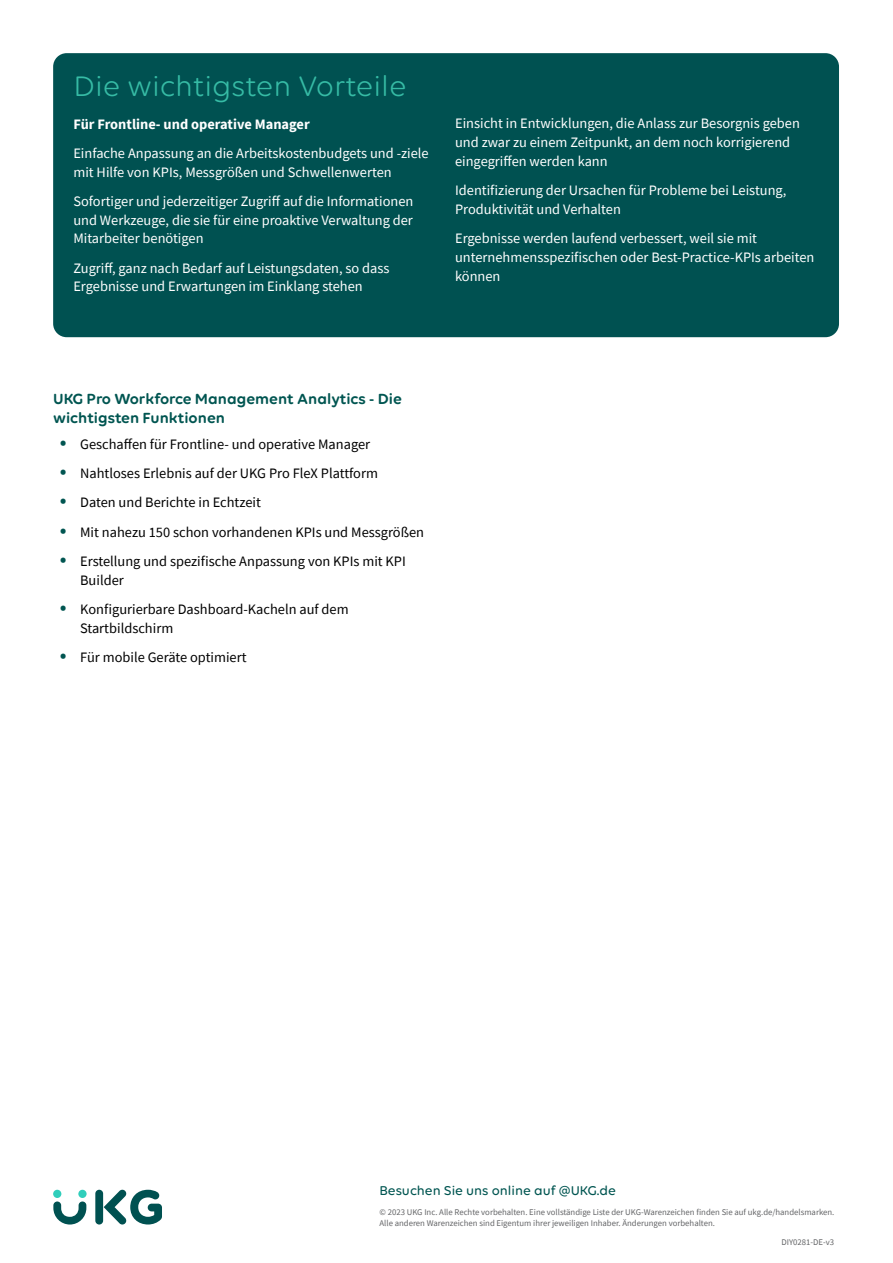
<style>
.page{position:relative;width:893px;height:1263px;background:#fff}
.page>*{position:absolute;margin:0;border:0;box-sizing:border-box;transform-origin:0 0}
.t1{font:30.45px "Volte Rounded";color:#36bba5}
.t2{font:600 15.9px/19px "Volte Rounded";color:#005551}
.t3{font:14.4px/18.8px "Source Sans Pro";color:#fff}
.t4{font:14.4px/18.8px "Source Sans Pro";color:#000}
.t5{font:700 14.4px "Source Sans Pro";color:#fff}
.t6{font:500 13.8px "Volte Rounded";color:#005551}
.t7{font:8.7px/10.1px "Source Sans Pro";color:#636466}
.s1{font-size:22.5px;color:#005551}
</style>
<div class="page">
<div style="left:53px;top:53px;width:786px;height:284px;background:#005151;border-radius:14px"></div>
<div style="left:95px;top:1190px;width:8px;height:34px;background:#005151;border-radius:4px"></div>
<svg style="left:104px;top:1190px;width:58px;height:34px"></svg>
<div style="left:53px;top:1190px;width:8px;height:8px;background:#30cebb;border-radius:50%"></div>
<div style="left:78px;top:1190px;width:9px;height:8px;background:#30cebb;border-radius:50%"></div>
<svg style="left:53px;top:1201px;width:33px;height:23px"></svg>
<h1 class="t1" style="left:73px;top:69px;width:335px">Die wichtigsten Vorteile</h1>
<p class="t5" style="left:73px;top:114px;width:238px">Für Frontline- und operative Manager</p>
<p class="t3" style="left:73px;top:143px;width:357px">Einfache Anpassung an die Arbeitskostenbudgets und -ziele mit Hilfe von KPIs, Messgrößen und Schwellenwerten</p>
<p class="t3" style="left:73px;top:191px;width:341px;text-align:justify">Sofortiger und jederzeitiger Zugriff auf die Informationen und Werkzeuge, die sie für eine proaktive Verwaltung der Mitarbeiter benötigen</p>
<p class="t3" style="left:73px;top:258px;width:318px">Zugriff, ganz nach Bedarf auf Leistungsdaten, so dass<br>Ergebnisse und Erwartungen im Einklang stehen</p>
<p class="t3" style="left:455px;top:114px;width:346px">Einsicht in Entwicklungen, die Anlass zur Besorgnis geben und zwar zu einem Zeitpunkt, an dem noch korrigierend eingegriffen werden kann</p>
<p class="t3" style="left:455px;top:181px;width:333px">Identifizierung der Ursachen für Probleme bei Leistung,<br>Produktivität und Verhalten</p>
<p class="t3" style="left:455px;top:229px;width:361px">Ergebnisse werden laufend verbessert, weil sie mit unternehmensspezifischen oder Best-Practice-KPIs arbeiten können</p>
<p class="t2" style="left:53px;top:389px;width:350px">UKG Pro Workforce Management Analytics - Die wichtigsten Funktionen</p>
<p class="t4" style="left:60px;top:435px;width:312px"><span class="s1">•</span> Geschaffen für Frontline- und operative Manager</p>
<p class="t4" style="left:60px;top:464px;width:320px"><span class="s1">•</span> Nahtloses Erlebnis auf der UKG Pro FleX Plattform</p>
<p class="t4" style="left:60px;top:493px;width:203px"><span class="s1">•</span> Daten und Berichte in Echtzeit</p>
<p class="t4" style="left:60px;top:522px;width:366px"><span class="s1">•</span> Mit nahezu 150 schon vorhandenen KPIs und Messgrößen</p>
<p class="t4" style="left:80px;top:552px;width:327px;text-indent:-20px"><span class="s1">•</span> Erstellung und spezifische Anpassung von KPIs mit KPI<br>Builder</p>
<p class="t4" style="left:80px;top:600px;width:270px;text-indent:-20px"><span class="s1">•</span> Konfigurierbare Dashboard-Kacheln auf dem<br>Startbildschirm</p>
<p class="t4" style="left:60px;top:648px;width:188px"><span class="s1">•</span> Für mobile Geräte optimiert</p>
<p class="t6" style="left:379px;top:1182px;width:238px">Besuchen Sie uns online auf @UKG.de</p>
<p class="t7" style="left:379px;top:1207px;width:456px">© 2023 UKG Inc. Alle Rechte vorbehalten. Eine vollständige Liste der UKG-Warenzeichen finden Sie auf ukg.de/handelsmarken.<br>Alle anderen Warenzeichen sind Eigentum ihrer jeweiligen Inhaber. Änderungen vorbehalten.</p>
<p class="t7" style="left:781px;top:1236px;width:54px">DIY0281-DE-v3</p>
</div>
